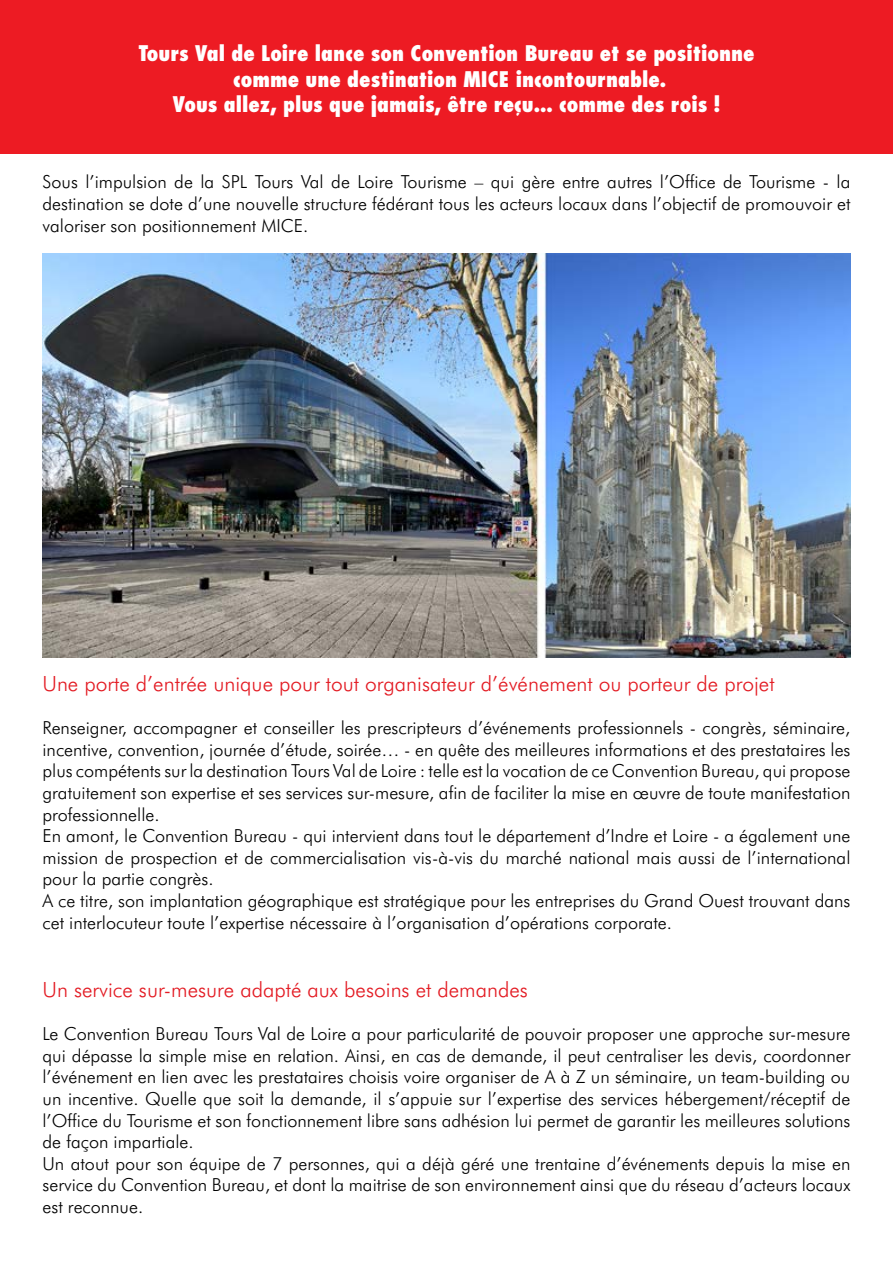
<style>
.page{position:relative;width:893px;height:1263px;background:#fff}
.page>*{position:absolute;margin:0;border:0;box-sizing:border-box;transform-origin:0 0}
.t1{font:800 condensed 21px/25.2px "Futura";color:#fff;text-align:center}
.t2{font:300 21px "Futura BT";color:#e31b23}
.t3{font:300 18px/21.6px "Futura BT";color:#000}
</style>
<div class="page">
<img style="left:43px;top:254px;width:807px;height:404px">
<div style="left:0;top:0;width:893px;height:153px;background:#ed1b23"></div>
<p class="t1" style="left:138px;top:41px;width:618px">Tours Val de Loire lance son Convention Bureau et se positionne comme une destination MICE incontournable.<br>Vous allez, plus que jamais, être reçu... comme des rois !</p>
<p class="t3" style="left:43px;top:171px;width:809px;text-align:justify">Sous l’impulsion de la SPL Tours Val de Loire Tourisme – qui gère entre autres l’Office de Tourisme - la destination se dote d’une nouvelle structure fédérant tous les acteurs locaux dans l’objectif de promouvoir et valoriser son positionnement MICE.</p>
<p class="t2" style="left:43px;top:671px;width:734px">Une porte d’entrée unique pour tout organisateur d’événement ou porteur de projet</p>
<p class="t3" style="left:43px;top:717px;width:809px">Renseigner, accompagner et conseiller les prescripteurs d’événements professionnels - congrès, séminaire, incentive, convention, journée d’étude, soirée… - en quête des meilleures informations et des prestataires les plus compétents sur la destination Tours Val de Loire : telle est la vocation de ce Convention Bureau, qui propose gratuitement son expertise et ses services sur-mesure, afin de faciliter la mise en œuvre de toute manifestation professionnelle.<br>En amont, le Convention Bureau - qui intervient dans tout le département d’Indre et Loire - a également une mission de prospection et de commercialisation vis-à-vis du marché national mais aussi de l’international pour la partie congrès.<br>A ce titre, son implantation géographique est stratégique pour les entreprises du Grand Ouest trouvant dans cet interlocuteur toute l’expertise nécessaire à l’organisation d’opérations corporate.</p>
<p class="t2" style="left:43px;top:977px;width:487px">Un service sur-mesure adapté aux besoins et demandes</p>
<p class="t3" style="left:43px;top:1023px;width:809px">Le Convention Bureau Tours Val de Loire a pour particularité de pouvoir proposer une approche sur-mesure qui dépasse la simple mise en relation. Ainsi, en cas de demande, il peut centraliser les devis, coordonner l’événement en lien avec les prestataires choisis voire organiser de A à Z un séminaire, un team-building ou un incentive. Quelle que soit la demande, il s’appuie sur l’expertise des services hébergement/réceptif de l’Office du Tourisme et son fonctionnement libre sans adhésion lui permet de garantir les meilleures solutions de façon impartiale.<br>Un atout pour son équipe de 7 personnes, qui a déjà géré une trentaine d’événements depuis la mise en service du Convention Bureau, et dont la maitrise de son environnement ainsi que du réseau d’acteurs locaux est reconnue.</p>
</div>
